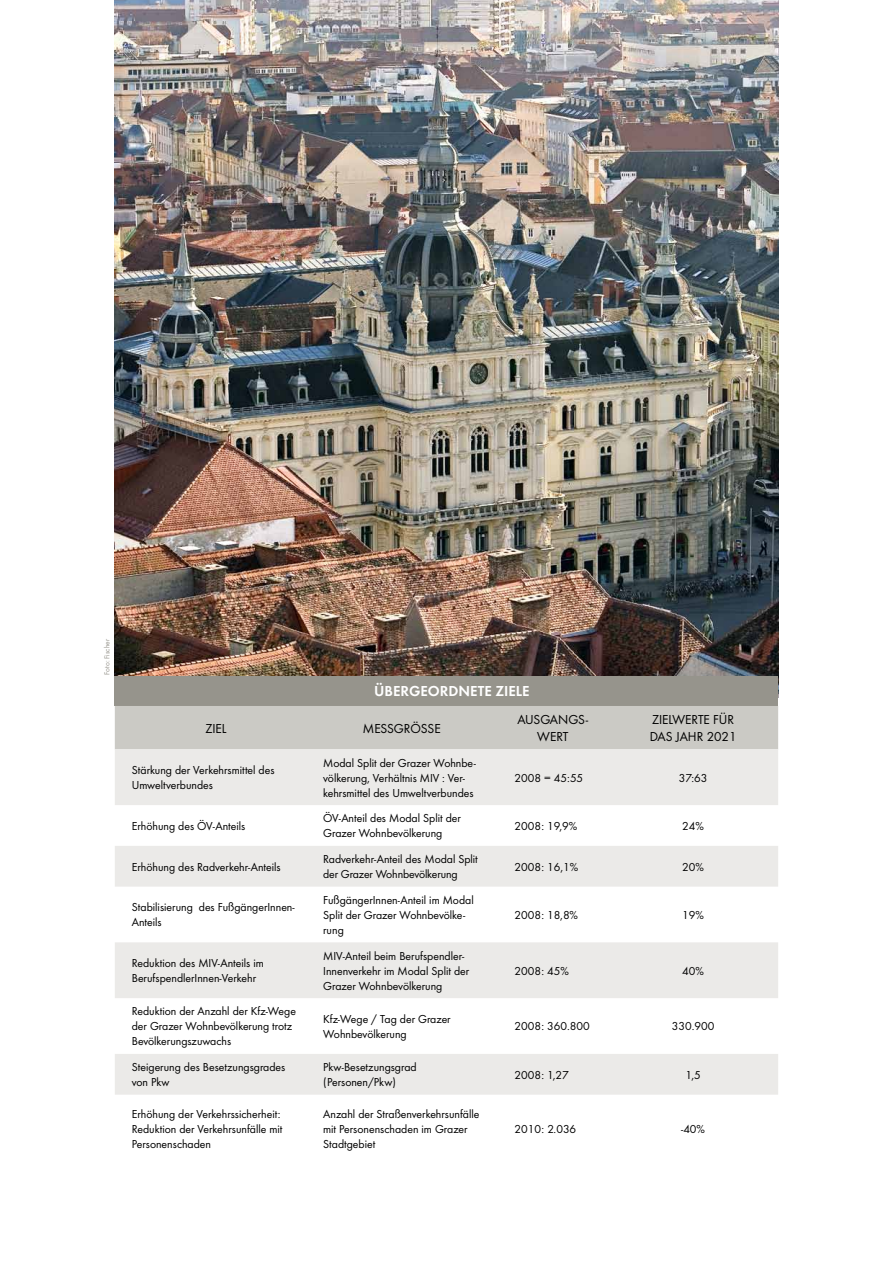
<style>
.page{position:relative;width:893px;height:1263px;background:#fff}
.page>*{position:absolute;margin:0;border:0;box-sizing:border-box;transform-origin:0 0}
.t1{font:15px "Futura Dem";color:#fff}
.t2{font:13.5px "Futura Boo";color:#000}
.t3{font:12px/15px "Futura Boo";color:#000}
.t4{font:7.5px "Futura Boo";color:#96948c}
</style>
<div class="page">
<img style="left:115px;top:0;width:663px;height:676px">
<div style="left:115px;top:676px;width:663px;height:30px;background:#96948c"></div>
<div style="left:115px;top:706px;width:663px;height:43px;background:#cbcac5"></div>
<svg style="left:115px;top:749px;width:663px;height:346px;fill:#ebeae8"></svg>
<p class="t4" style="left:102px;top:675px;width:37px;rotate:-90deg">Foto: Fischer</p>
<p class="t1" style="left:374px;top:680px;width:21px">ÜBERGEOR</p>
<p class="t1" style="left:448px;top:680px;width:30px">DNETE</p>
<p class="t1" style="left:496px;top:680px;width:8px">ZIELE</p>
<p class="t2" style="left:205px;top:719px;width:13px">Ziel</p>
<p class="t2" style="left:363px;top:719px;width:20px">Messgrö</p>
<p class="t2" style="left:421px;top:719px;width:20px">SSe</p>
<p class="t2" style="left:517px;top:711px;width:18px">Ausgangs</p>
<p class="t2" style="left:586px;top:711px;width:4px">-</p>
<p class="t2" style="left:537px;top:727px;width:10px">wer</p>
<p class="t2" style="left:563px;top:727px;width:7px">t</p>
<p class="t2" style="left:652px;top:711px;width:15px">Zielwer</p>
<p class="t2" style="left:698px;top:711px;width:35px">te für</p>
<p class="t2" style="left:650px;top:727px;width:9px">das</p>
<p class="t2" style="left:676px;top:727px;width:13px">Jahr</p>
<p class="t2" style="left:707px;top:727px;width:31px">2021</p>
<p class="t3" style="left:132px;top:762px;width:144px">Stärkung der Verkehrsmittel des<br>Umweltverbundes</p>
<p class="t3" style="left:323px;top:754px;width:154px">Modal Split der Grazer Wohnbe&shy;völkerung, Verhältnis MIV : Ver&shy;kehrsmittel des Umweltverbundes</p>
<p class="t3" style="left:514px;top:769px;width:70px">2008 = 45:55</p>
<p class="t3" style="left:679px;top:769px;width:30px">37:63</p>
<p class="t3" style="left:132px;top:818px;width:115px">Erhöhung des ÖV-Anteils</p>
<p class="t3" style="left:323px;top:810px;width:139px">ÖV-Anteil des Modal Split der<br>Grazer Wohnbevölkerung</p>
<p class="t3" style="left:514px;top:818px;width:64px">2008: 19,9%</p>
<p class="t3" style="left:682px;top:818px;width:23px">24%</p>
<p class="t3" style="left:132px;top:858px;width:151px">Erhöhung des Radverkehr-Anteils</p>
<p class="t3" style="left:323px;top:851px;width:156px">Radverkehr-Anteil des Modal Split der Grazer Wohnbevölkerung</p>
<p class="t3" style="left:514px;top:858px;width:65px">2008: 16,1%</p>
<p class="t3" style="left:682px;top:858px;width:23px">20%</p>
<p class="t3" style="left:132px;top:899px;width:164px">Stabilisierung des FußgängerInnen-<br>Anteils</p>
<p class="t3" style="left:323px;top:892px;width:152px">FußgängerInnen-Anteil im Modal<br>Split der Grazer Wohnbevölke&shy;rung</p>
<p class="t3" style="left:514px;top:907px;width:65px">2008: 18,8%</p>
<p class="t3" style="left:682px;top:907px;width:23px">19%</p>
<p class="t3" style="left:132px;top:955px;width:134px">Reduktion des MIV-Anteils im<br>BerufspendlerInnen-Verkehr</p>
<p class="t3" style="left:323px;top:947px;width:148px">MIV-Anteil beim Berufspendler-<br>Innenverkehr im Modal Split der<br>Grazer Wohnbevölkerung</p>
<p class="t3" style="left:514px;top:962px;width:56px">2008: 45%</p>
<p class="t3" style="left:682px;top:962px;width:23px">40%</p>
<p class="t3" style="left:132px;top:1003px;width:166px">Reduktion der Anzahl der Kfz-Wege der Grazer Wohnbevölkerung trotz<br>Bevölkerungszuwachs</p>
<p class="t3" style="left:323px;top:1011px;width:129px">Kfz-Wege / Tag der Grazer<br>Wohnbevölkerung</p>
<p class="t3" style="left:514px;top:1018px;width:77px">2008: 360.800</p>
<p class="t3" style="left:672px;top:1018px;width:44px">330.900</p>
<p class="t3" style="left:132px;top:1059px;width:155px">Steigerung des Besetzungsgrades von Pkw</p>
<p class="t3" style="left:323px;top:1059px;width:95px">Pkw-Besetzungsgrad (Personen/Pkw)</p>
<p class="t3" style="left:514px;top:1066px;width:56px">2008: 1,27</p>
<p class="t3" style="left:685px;top:1066px;width:17px">1,5</p>
<p class="t3" style="left:132px;top:1106px;width:152px">Erhöhung der Verkehrssicherheit:<br>Reduktion der Verkehrsunfälle mit<br>Personenschaden</p>
<p class="t3" style="left:323px;top:1106px;width:158px">Anzahl der Straßenverkehrsunfälle mit Personenschaden im Grazer<br>Stadtgebiet</p>
<p class="t3" style="left:514px;top:1121px;width:63px">2010: 2.036</p>
<p class="t3" style="left:681px;top:1121px;width:25px">-40%</p>
</div>
